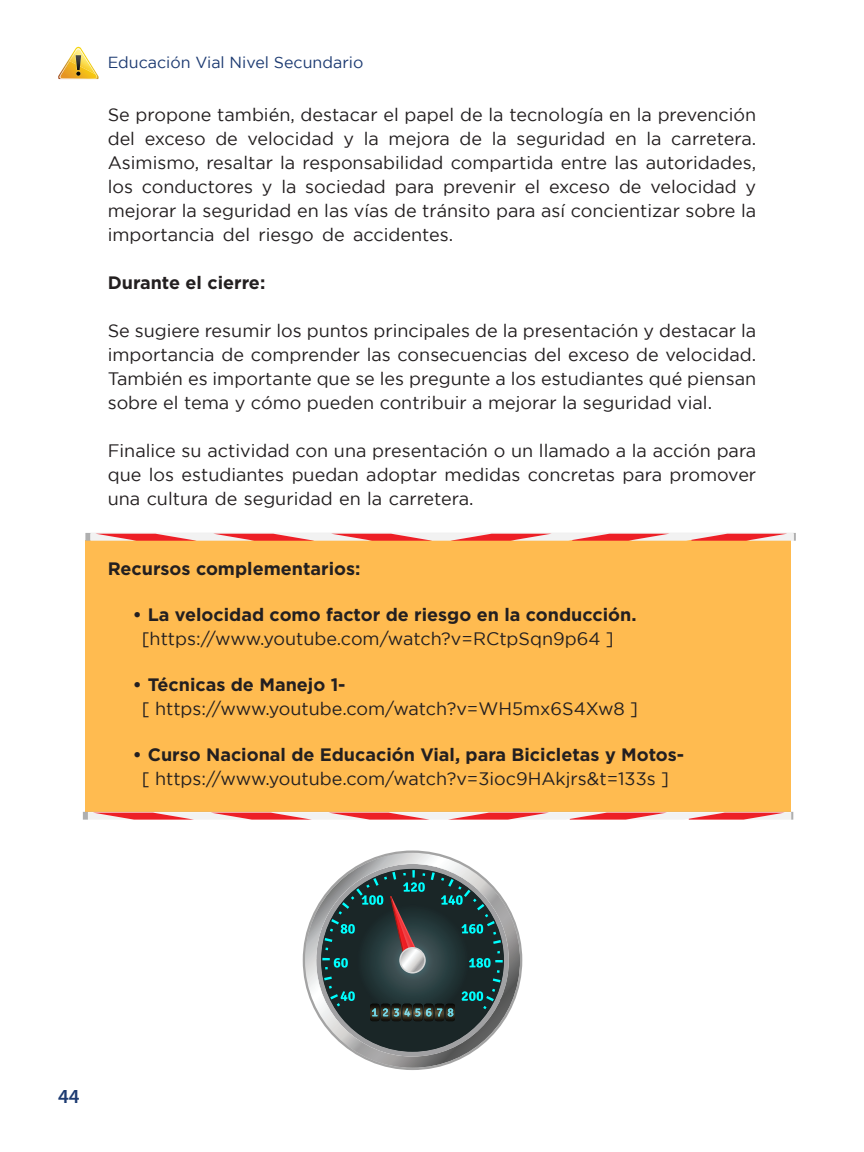
<style>
.page{position:relative;width:864px;height:1152px;background:#fff}
.page>*{position:absolute;margin:0;border:0;box-sizing:border-box;transform-origin:0 0}
.t1{font:600 20px "Myriad Pro";color:#1d3b72}
.cuerpo_texto{font:18px/24px "Gotham";color:#231f20;text-align:justify}
.cuerpo_texto-2{font:700 18px "Gotham";color:#231f20}
.t2{font:16px "Gotham";color:#1d3b72}
</style>
<div class="page">
<svg style="left:58px;top:47px;width:41px;height:32px"></svg>
<div style="left:85px;top:540px;width:706px;height:272px;background:#ffbb50"></div>
<svg style="left:85px;top:533px;width:711px;height:8px"></svg>
<svg style="left:83px;top:812px;width:710px;height:8px"></svg>
<svg style="left:303px;top:851px;width:219px;height:219px"></svg>
<svg style="left:316px;top:864px;width:193px;height:193px;background:#526364"></svg>
<p class="t2" style="left:108px;top:54px;width:257px">Educación Vial Nivel Secundario</p>
<p class="cuerpo_texto" style="left:108px;top:102px;width:650px">Se propone también, destacar el papel de la tecnología en la prevención del exceso de velocidad y la mejora de la seguridad en la carretera.<br>Asimismo, resaltar la responsabilidad compartida entre las autoridades, los conductores y la sociedad para prevenir el exceso de velocidad y mejorar la seguridad en las vías de tránsito para así concientizar sobre la importancia del riesgo de accidentes.</p>
<p class="cuerpo_texto-2" style="left:108px;top:271px;width:159px">Durante el cierre:</p>
<p class="cuerpo_texto" style="left:108px;top:318px;width:650px">Se sugiere resumir los puntos principales de la presentación y destacar la importancia de comprender las consecuencias del exceso de velocidad.<br>También es importante que se les pregunte a los estudiantes qué piensan sobre el tema y cómo pueden contribuir a mejorar la seguridad vial.</p>
<p class="cuerpo_texto" style="left:108px;top:438px;width:650px">Finalice su actividad con una presentación o un llamado a la acción para que los estudiantes puedan adoptar medidas concretas para promover una cultura de seguridad en la carretera.</p>
<p class="cuerpo_texto-2" style="left:108px;top:557px;width:254px">Recursos complementarios:</p>
<p class="cuerpo_texto-2" style="left:133px;top:603px;width:505px">• La velocidad como factor de riesgo en la conducción.</p>
<p class="cuerpo_texto" style="left:142px;top:626px;width:474px">[https://www.youtube.com/watch?v=RCtpSqn9p64 ]</p>
<p class="cuerpo_texto-2" style="left:133px;top:673px;width:214px">• Técnicas de Manejo 1-</p>
<p class="cuerpo_texto" style="left:142px;top:696px;width:498px">[ https://www.youtube.com/watch?v=WH5mx6S4Xw8 ]</p>
<p class="cuerpo_texto-2" style="left:133px;top:743px;width:553px">• Curso Nacional de Educación Vial, para Bicicletas y Motos-</p>
<p class="cuerpo_texto" style="left:142px;top:766px;width:529px">[ https://www.youtube.com/watch?v=3ioc9HAkjrs&amp;t=133s ]</p>
<p class="t1" style="left:58px;top:1084px;width:23px">44</p>
</div>
